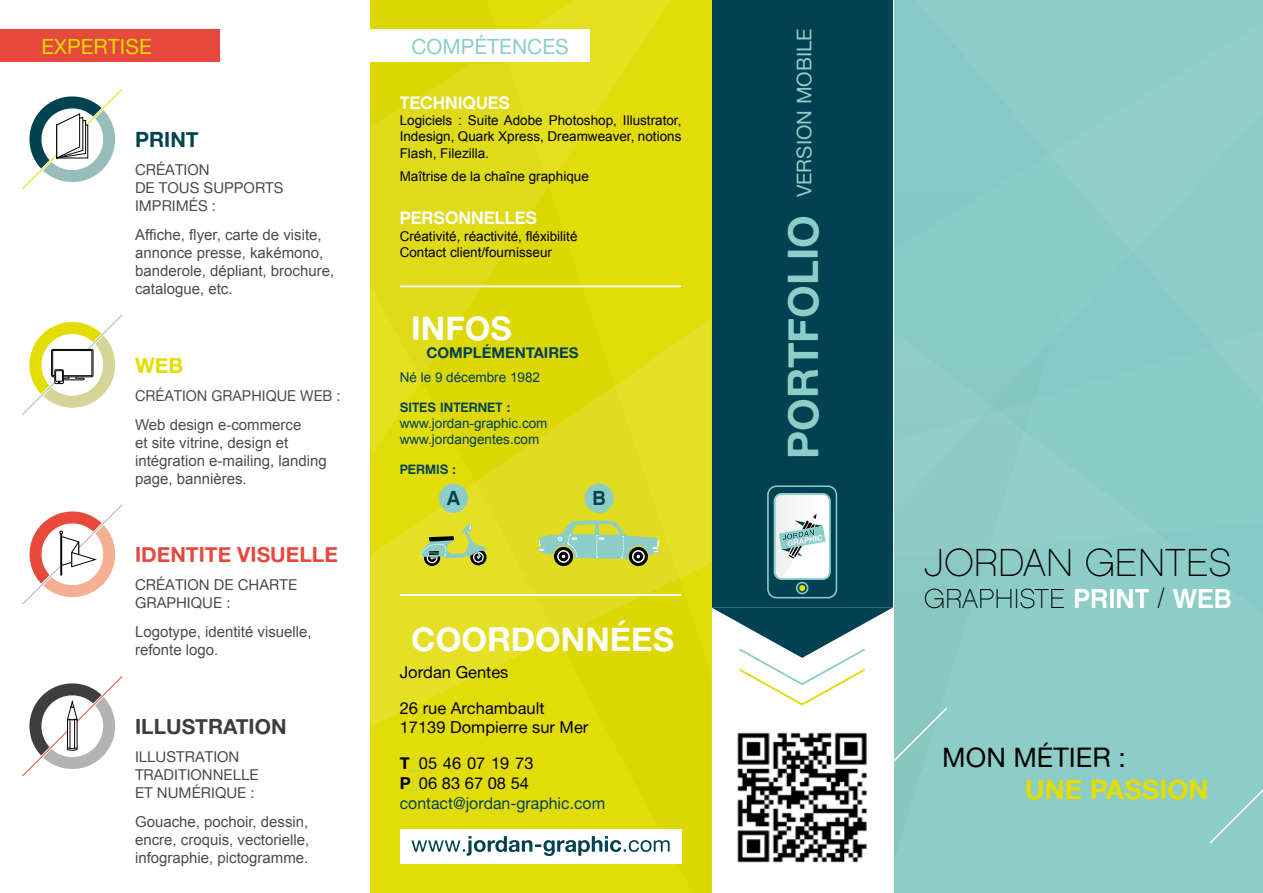
<style>
.page{position:relative;width:1263px;height:893px;background:#fff}
.page>*{position:absolute;margin:0;border:0;box-sizing:border-box;transform-origin:0 0}
.t1{font:39px "Chalet Paris Nineteen Eighty";color:#000}
.t2{font:33px "Alte Haas Grotesk Bold";color:#fff}
.t3{font:27.3px "Chalet Paris Nineteen Eighty";color:#000}
.t4{font:27px "Alte Haas Grotesk";color:#000}
.t5{font:27px "Alte Haas Grotesk Bold";color:#e3dd00}
.t6{font:21px "Alte Haas Grotesk Bold";color:#e7493c}
.t7{font:21px "Alte Haas Grotesk Bold";color:#3e3e40}
.t8{font:21px "Alte Haas Grotesk";color:#8dcdc7}
.t9{font:21px "Alte Haas Grotesk";color:#e3dd00}
.t10{font:21px "Alte Haas Grotesk Bold";color:#004251}
.t11{font:21px "Alte Haas Grotesk Bold";color:#e3dd00}
.t12{font:20.4px "Alte Haas Grotesk";color:#8dcdc7}
.t13{font:20.25px "Chalet New York Nineteen Sixty";color:#004251}
.t14{font:18px "Chalet New York Nineteen Sixty";color:#fff}
.t15{font:16.5px/36px "Alte Haas Grotesk";color:#000}
.t16{font:16.5px/19.8px "Alte Haas Grotesk";color:#004251;scale:.96 1}
.t17{font:15px/18px "Arial";color:#4b4b4d}
.t18{font:15px/18px "Alte Haas Grotesk";color:#4b4b4d}
.t19{font:15px "Alte Haas Grotesk Bold";color:#004251}
.t20{font:13.5px/16.2px "Arial";color:#000;text-align:justify}
.t21{font:13.5px/16.2px "Arial";color:#004251}
.t22{font:13.5px "Chalet New York Nineteen Sixty";color:#004251}
.s1{font-family:"Alte Haas Grotesk Bold"}
.s2{color:#8dcdc7}
.s3{font-family:"Alte Haas Grotesk Bold";color:#000}
.s4{color:#000}
.s5{font-family:"Alte Haas Grotesk Bold";font-size:42px}
.s6{font-family:"Chalet New York Nineteen Eighty";color:#fff}
</style>
<div class="page">
<div style="left:894px;top:0;width:369px;height:893px;background:#8dcdc7"></div>
<div style="left:894px;top:94px;width:369px;height:508px;background:#8accc7"></div>
<div style="left:0;top:30px;width:220px;height:32px;background:#e7493c"></div>
<svg style="left:22px;top:89px;width:101px;height:101px"></svg>
<svg style="left:22px;top:504px;width:101px;height:100px"></svg>
<svg style="left:22px;top:315px;width:101px;height:100px"></svg>
<svg style="left:22px;top:676px;width:101px;height:101px"></svg>
<svg style="left:711px;top:0;width:182px;height:658px;background:#165151"></svg>
<div style="left:767px;top:485px;width:70px;height:113px;border:2px solid #8dcdc7;border-radius:9px"></div>
<div style="left:796px;top:582px;width:12px;height:12px;border:2px solid #8dcdc7;border-radius:50%"></div>
<svg style="left:774px;top:494px;width:56px;height:85px"></svg>
<div style="left:774px;top:493px;width:56px;height:87px;border:2px solid #8dcdc7;border-radius:7px"></div>
<svg style="left:799px;top:585px;width:6px;height:6px"></svg>
<div style="left:370px;top:727px;width:341px;height:166px;background:#e2dc0a"></div>
<svg style="left:370px;top:0;width:341px;height:319px;background:#e0db12"></svg>
<svg style="left:370px;top:319px;width:341px;height:408px;background:#e1db16"></svg>
<div style="left:361px;top:30px;width:229px;height:32px;background:#fff"></div>
<hr style="left:401px;top:285px;width:279px;height:2px;background:#fff">
<svg style="left:424px;top:550px;width:16px;height:16px"></svg>
<svg style="left:470px;top:549px;width:16px;height:16px"></svg>
<svg style="left:473px;top:552px;width:11px;height:11px"></svg>
<svg style="left:420px;top:515px;width:66px;height:45px;background:#bec94c"></svg>
<div style="left:439px;top:484px;width:29px;height:29px;background:#8dcdc7;border-radius:50%"></div>
<svg style="left:629px;top:547px;width:19px;height:19px"></svg>
<svg style="left:632px;top:550px;width:13px;height:13px"></svg>
<svg style="left:633px;top:552px;width:10px;height:9px"></svg>
<svg style="left:554px;top:547px;width:19px;height:19px"></svg>
<svg style="left:557px;top:550px;width:13px;height:13px"></svg>
<div style="left:559px;top:552px;width:9px;height:9px;background:#000;border-radius:50%"></div>
<svg style="left:538px;top:520px;width:122px;height:39px;background:#a9c77d"></svg>
<div style="left:584px;top:484px;width:30px;height:29px;background:#8dcdc7;border-radius:50%"></div>
<hr style="left:401px;top:594px;width:279px;height:2px;background:#fff">
<svg style="left:738px;top:647px;width:211px;height:170px"></svg>
<div style="left:1208px;top:733px;width:55px;height:112px;background:#8dcdc7"></div>
<img style="left:737px;top:731px;width:131px;height:132px">
<div style="left:400px;top:829px;width:281px;height:34px;background:#fff"></div>
<svg style="left:411px;top:836px;width:259px;height:20px"></svg>
<h3 class="t9" style="left:41px;top:34px;width:112px">EXPERTISE</h3>
<h3 class="t10" style="left:135px;top:126px;width:28px">PRINT</h3>
<p class="t18" style="left:135px;top:161px;width:40px">CRÉATION<br>DE TOUS</p>
<p class="t18" style="left:204px;top:179px;width:11px">SUPPORTS</p>
<p class="t18" style="left:135px;top:197px;width:10px">IMPRIM</p>
<p class="t18" style="left:189px;top:197px;width:29px">ÉS :</p>
<p class="t17" style="left:135px;top:226px;width:201px">Affiche, flyer, carte de visite, annonce presse, kakémono, banderole, dépliant, brochure, catalogue, etc.</p>
<h3 class="t11" style="left:135px;top:352px;width:50px">WEB</h3>
<p class="t18" style="left:135px;top:387px;width:39px">CRÉATION</p>
<p class="t18" style="left:212px;top:387px;width:11px">GRAPHIQUE</p>
<p class="t18" style="left:300px;top:387px;width:42px">WEB :</p>
<p class="t17" style="left:135px;top:415px;width:193px">Web design e-commerce<br>et site vitrine, design et intégration e-mailing, landing page, bannières.</p>
<h3 class="t6" style="left:135px;top:541px;width:35px">IDENTITE</h3>
<h3 class="t6" style="left:237px;top:541px;width:63px">VISUELLE</h3>
<p class="t18" style="left:135px;top:576px;width:40px">CRÉATION</p>
<p class="t18" style="left:214px;top:576px;width:35px">DE CHARTE</p>
<p class="t18" style="left:135px;top:594px;width:11px">GRAPHIQUE</p>
<p class="t18" style="left:226px;top:594px;width:6px">:</p>
<p class="t17" style="left:135px;top:623px;width:178px">Logotype, identité visuelle, refonte logo.</p>
<h3 class="t7" style="left:135px;top:713px;width:61px">ILLUSTRATION</h3>
<p class="t18" style="left:135px;top:748px;width:34px">ILLUSTRATION<br>TRADITIONNELLE<br>ET NUM</p>
<p class="t18" style="left:192px;top:784px;width:19px">ÉRIQUE</p>
<p class="t18" style="left:251px;top:784px;width:6px">:</p>
<p class="t17" style="left:135px;top:812px;width:176px;text-align:justify">Gouache, pochoir, dessin, encre, croquis, vectorielle, infographie, pictogramme.</p>
<h3 class="t8" style="left:411px;top:34px;width:159px">COMPÉTENCES</h3>
<p class="t14" style="left:400px;top:91px;width:112px">TECHNIQUES</p>
<p class="t20" style="left:400px;top:112px;width:283px">Logiciels : Suite Adobe Photoshop, Illustrator, Indesign, Quark Xpress, Dreamweaver, notions Flash, Filezilla.</p>
<p class="t20" style="left:400px;top:168px;width:191px">Maîtrise de la chaîne graphique</p>
<p class="t14" style="left:400px;top:207px;width:139px">PERSONNELLES</p>
<p class="t20" style="left:400px;top:228px;width:179px">Créativité, réactivité, fléxibilité<br>Contact client/fournisseur</p>
<h2 class="t2" style="left:411px;top:308px;width:102px">INFOS</h2>
<p class="t19" style="left:426px;top:343px;width:154px">COMPLÉMENTAIRES</p>
<p class="t21" style="left:400px;top:369px;width:142px">Né le 9 décembre 1982</p>
<p class="t22" style="left:400px;top:398px;width:17px">SITES</p>
<p class="t22" style="left:440px;top:398px;width:9px">INTERNET</p>
<p class="t22" style="left:507px;top:398px;width:5px">:</p>
<p class="t21" style="left:400px;top:415px;width:149px">www.jordan-graphic.com www.jordangentes.com</p>
<p class="t22" style="left:400px;top:460px;width:58px">PERMIS :</p>
<h3 class="t13" style="left:447px;top:486px;width:15px">A</h3>
<h3 class="t13" style="left:592px;top:486px;width:15px">B</h3>
<h2 class="t2" style="left:411px;top:618px;width:264px">COORDONNÉES</h2>
<p class="t15" style="left:400px;top:653px;width:146px">JORDAN GENTES<br>26 RUE ARCHAMBAULT</p>
<p class="t15" style="left:400px;top:709px;width:190px">17139 DOMPIERRE SUR MER<br><span class="s1">T</span><span class="s2">_</span>05 46 07 19 73</p>
<p class="t16" style="left:400px;top:773px;width:215px"><span class="s3">P</span><span class="s2">_</span><span class="s4">06 83 67 08 54<br></span>CONTACT@JORDAN-GRAPHIC.COM</p>
<h3 class="t12" style="left:792px;top:459px;width:429px;rotate:-90deg"><span class="s5">PORTFOLIO</span> VERSION MOBILE</h3>
<h1 class="t1" style="left:924px;top:539px;width:305px">JORDAN GENTES</h1>
<h3 class="t3" style="left:924px;top:583px;width:309px">GRAPHISTE <span class="s6">PRINT</span> / <span class="s6">WEB</span></h3>
<h3 class="t4" style="left:942px;top:741px;width:185px">MON MÉTIER :</h3>
<h3 class="t5" style="left:1025px;top:773px;width:99px">UNE PASSION</h3>
</div>
